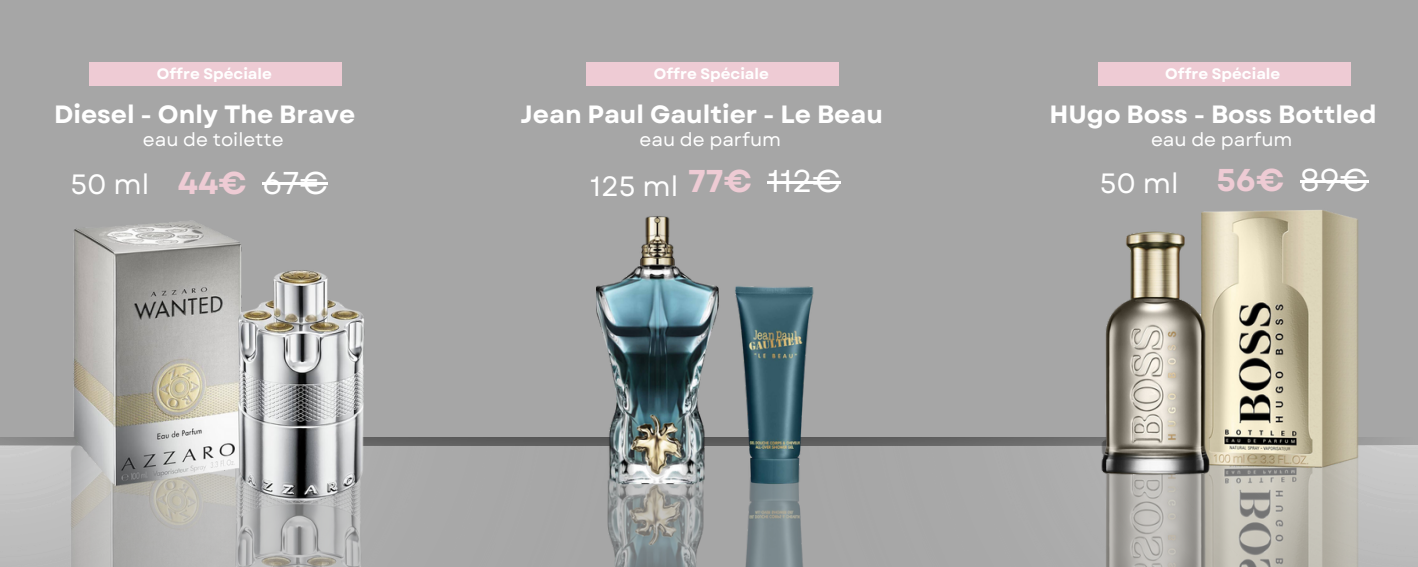
<style>
.page{position:relative;width:1418px;height:567px;background:#a6a6a6}
.page>*{position:absolute;margin:0;border:0;box-sizing:border-box;transform-origin:0 0}
.t1{font:700 31.6px "Garet";color:#eecbd4}
.t2{font:31.6px "Garet";color:#fff}
.t3{font:27.8px "Garet";color:#fff}
.t4{font:700 25px "Garet";color:#fff}
.t5{font:18.6px "Garet";color:#fff}
.t6{font:700 15.2px "Garet";color:#fff}
.s1{font-weight:400;color:#fff}
.s2{font-weight:700;color:#eecbd4}
</style>
<div class="page">
<img style="left:0;top:438px;width:1418px;height:129px">
<hr style="left:262px;top:183px;width:66px;height:2px;background:#fff">
<img style="left:1077px;top:514px;width:304px;height:53px">
<img style="left:1077px;top:62px;width:305px;height:452px">
<div style="left:90px;top:63px;width:252px;height:23px;background:#eecbd4"></div>
<div style="left:587px;top:63px;width:252px;height:23px;background:#eecbd4"></div>
<hr style="left:768px;top:181px;width:73px;height:3px;background:#fff">
<div style="left:1098px;top:63px;width:252px;height:23px;background:#eecbd4"></div>
<hr style="left:1300px;top:180px;width:68px;height:2px;background:#fff">
<img style="left:70px;top:437px;width:294px;height:130px">
<img style="left:73px;top:220px;width:294px;height:314px">
<img style="left:590px;top:451px;width:227px;height:116px">
<img style="left:596px;top:181px;width:222px;height:327px">
<h3 class="t6" style="left:157px;top:63px;width:116px">Offre Spéciale</h3>
<h3 class="t6" style="left:654px;top:63px;width:116px">Offre Spéciale</h3>
<h4 class="t6" style="left:1165px;top:63px;width:116px">Offre Spéciale</h4>
<p class="t4" style="left:54px;top:96px;width:303px">Diesel - Only The Brave</p>
<p class="t5" style="left:143px;top:126px;width:142px">eau de toilette</p>
<h4 class="t4" style="left:520px;top:96px;width:364px">Jean Paul Gaultier - Le Beau</h4>
<h3 class="t5" style="left:639px;top:126px;width:143px">eau de parfum</h3>
<h2 class="t4" style="left:1049px;top:96px;width:329px">HUgo Boss - Boss Bottled</h2>
<h1 class="t5" style="left:1151px;top:126px;width:143px">eau de parfum</h1>
<h2 class="t3" style="left:70px;top:165px;width:80px">50 ml</h2>
<p class="t3" style="left:590px;top:166px;width:90px">125 ml</p>
<p class="t3" style="left:1099px;top:163px;width:80px">50 ml</p>
<h1 class="t1" style="left:1216px;top:157px;width:153px">56€ <span class="s1">89€</span></h1>
<h4 class="t2" style="left:688px;top:159px;width:154px"><span class="s2">77€</span> 112€</h4>
<h2 class="t1" style="left:178px;top:160px;width:152px">44€ <span class="s1">67€</span></h2>
</div>
